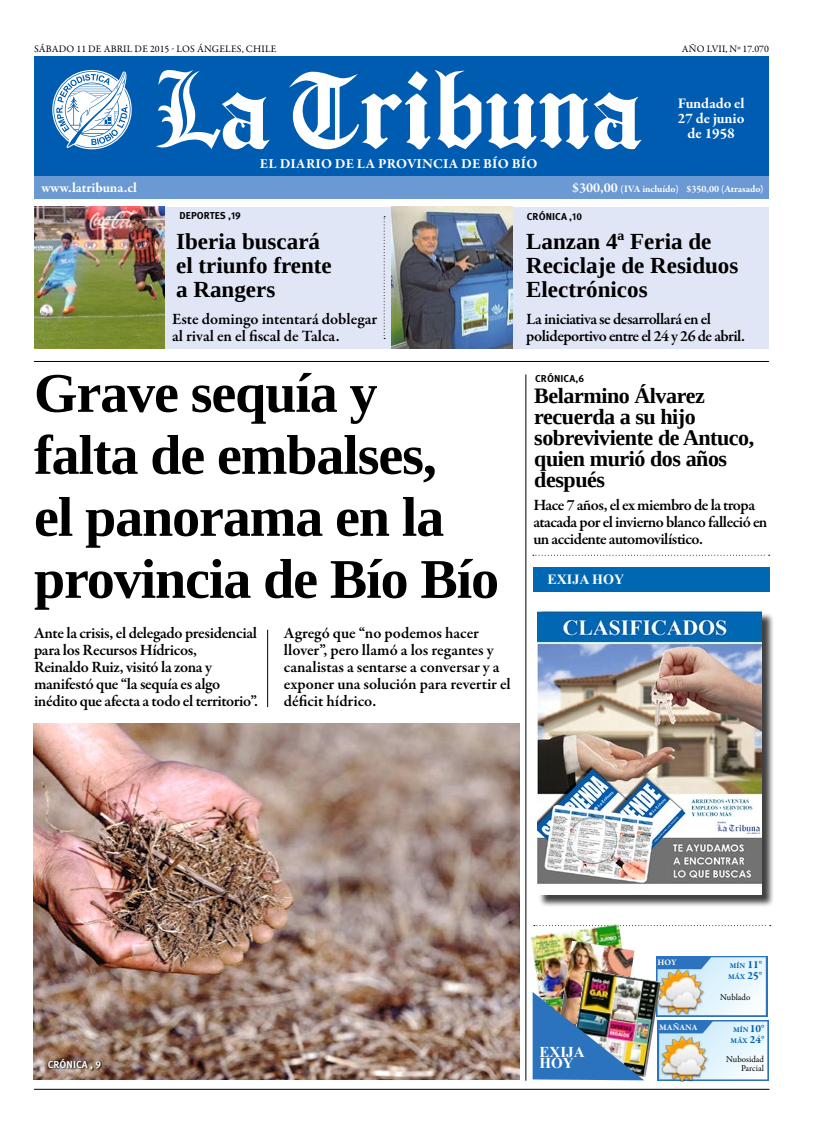
<style>
.page{position:relative;width:820px;height:1134px;background:#fff}
.page>*{position:absolute;margin:0;border:0;box-sizing:border-box;transform-origin:0 0}
.t1{font:700 56px/62px "Liberation Serif";letter-spacing:-.02em;color:#000}
.t2{font:700 23px/24px "Liberation Serif";color:#000}
.t3{font:700 22px/21px "Liberation Serif";letter-spacing:-.02em;color:#000}
.t4{font:600 16px/17px "Garamond Premr Pro";letter-spacing:-.02em;color:#000}
.t5{font:600 16px/17px "Garamond Premr Pro";color:#000}
.t6{font:700 15px/15px "Garamond Premr Pro";letter-spacing:-.015em;color:#fff;text-align:center}
.t7{font:700 15px/11px "Times New Roman";color:#fff}
.t8{font:700 14px "Garamond Premr Pro";letter-spacing:.01em;color:#fff}
.t9{font:700 14px "Times New Roman";color:#fff}
.t10{font:10px "Garamond Premr Pro";letter-spacing:.02em;color:#000}
.t11{font:700 10px "Meta Pro";letter-spacing:.01em;color:#000}
.t12{font:700 10px "Garamond Premr Pro";color:#fff}
.t13{font:700 10px "Meta Pro";letter-spacing:.01em;color:#fff}
.t14{font:9px/9px "Garamond Premr Pro";color:#000;text-align:right}
.t15{font:700 8.5px "Garamond Premr Pro";letter-spacing:.005em;color:#fff}
.t16{font:700 7.5px/11.3px "Garamond Premr Pro";letter-spacing:.005em;color:#005cb0;text-align:center}
.s1{font-size:10px}
.s2{font-size:11.3px}
</style>
<div class="page">
<img style="left:34px;top:723px;width:485px;height:357px">
<svg style="left:632px;top:925px;width:138px;height:1px"></svg>
<img style="left:530px;top:924px;width:100px;height:68px">
<hr style="left:525px;top:374px;width:1px;height:707px;background:#000">
<div style="left:34px;top:56px;width:734px;height:142px;background:#005cb0"></div>
<div style="left:34px;top:177px;width:734px;height:22px;background:#6b99d3"></div>
<div style="left:34px;top:207px;width:734px;height:141px;background:#e1e6f6"></div>
<svg style="left:289px;top:70px;width:352px;height:80px"></svg>
<svg style="left:156px;top:70px;width:113px;height:79px"></svg>
<svg style="left:53px;top:71px;width:77px;height:77px"></svg>
<svg style="left:383px;top:216px;width:2px;height:123px"></svg>
<hr style="left:34px;top:361px;width:734px;height:1px;background:#000">
<img style="left:34px;top:207px;width:130px;height:141px">
<hr style="left:34px;top:1089px;width:735px;height:1px;background:#000">
<div style="left:655px;top:956px;width:112px;height:60px;background:linear-gradient(to bottom,#c4def2,#dae6f3)"></div>
<div style="left:657px;top:1020px;width:111px;height:61px;background:#84afda"></div>
<svg style="left:660px;top:1021px;width:107px;height:58px;background:#c9e1f3"></svg>
<svg style="left:657px;top:957px;width:108px;height:58px"></svg>
<hr style="left:267px;top:630px;width:1px;height:77px;background:#000">
<svg style="left:532px;top:555px;width:237px;height:1px"></svg>
<div style="left:533px;top:567px;width:236px;height:25px;background:#0067b3"></div>
<svg style="left:48px;top:1058px;width:55px;height:13px"></svg>
<img style="left:655px;top:969px;width:50px;height:46px">
<img style="left:658px;top:1036px;width:50px;height:45px">
<img style="left:391px;top:207px;width:121px;height:141px">
<img style="left:558px;top:941px;width:76px;height:51px">
<img style="left:569px;top:970px;width:91px;height:107px">
<img style="left:532px;top:992px;width:112px;height:88px">
<div style="left:538px;top:613px;width:235px;height:295px;background:#000;opacity:.75"></div>
<img style="left:537px;top:611px;width:224px;height:284px">
<p class="t10" style="left:34px;top:43px;width:244px">SÁBADO 11 DE ABRIL DE 2015 - LOS ÁNGELES, CHILE</p>
<p class="t10" style="left:681px;top:43px;width:88px">AÑO LVII, Nº 17.070</p>
<p class="t8" style="left:260px;top:155px;width:279px">El diario de la provincia de Bío Bío</p>
<p class="t6" style="left:677px;top:96px;width:68px">Fundado el<br>27 de junio de 1958</p>
<p class="t8" style="left:41px;top:179px;width:97px">www.latribuna.cl</p>
<p class="t8" style="left:572px;top:179px;width:59px">$300,00 <span class="s1">(IVA</span></p>
<p class="t12" style="left:642px;top:182px;width:123px">incluído) $350,00 (Atrasado)</p>
<p class="t11" style="left:179px;top:209px;width:63px">DEPORTES ,19</p>
<h2 class="t2" style="left:176px;top:229px;width:157px">Iberia buscará el triunfo frente a Rangers</h2>
<p class="t5" style="left:172px;top:311px;width:206px">Este domingo intentará doblegar al rival en el fiscal de Talca.</p>
<h1 class="t1" style="left:34px;top:361px;width:466px">Grave sequía y<br>falta de embalses,<br>el panorama en la provincia de Bío Bío</h1>
<p class="t4" style="left:34px;top:624px;width:225px">Ante la crisis, el delegado presidencial para los Recursos Hídricos,<br>Reinaldo Ruiz, visitó la zona y manifestó que “la sequía es algo inédito que afecta a todo el territorio”.</p>
<p class="t5" style="left:284px;top:624px;width:228px">Agregó que “no podemos hacer llover”, pero llamó a los regantes y canalistas a sentarse a conversar y a exponer una solución para revertir el déficit hídrico.</p>
<p class="t11" style="left:526px;top:211px;width:57px">CRÓNICA ,10</p>
<h2 class="t2" style="left:526px;top:229px;width:214px">Lanzan 4ª Feria de<br>Reciclaje de Residuos<br>Electrónicos</h2>
<p class="t4" style="left:526px;top:311px;width:220px">La iniciativa se desarrollará en el polideportivo entre el 24 y 26 de abril.</p>
<p class="t11" style="left:535px;top:372px;width:50px">CRÓNICA,6</p>
<h3 class="t3" style="left:534px;top:385px;width:221px">Belarmino Álvarez recuerda a su hijo sobreviviente de Antuco, quien murió dos años después</h3>
<p class="t4" style="left:533px;top:497px;width:235px">Hace 7 años, el ex miembro de la tropa atacada por el invierno blanco falleció en un accidente automovilístico.</p>
<p class="t9" style="left:547px;top:569px;width:78px">EXIJA HOY</p>
<p class="t13" style="left:48px;top:1058px;width:55px">CRÓNICA , 9</p>
<p class="t7" style="left:539px;top:1046px;width:46px">EXIJA<br>HOY</p>
<p class="t15" style="left:657px;top:957px;width:21px">HOY</p>
<p class="t16" style="left:727px;top:960px;width:36px;text-align:left">MÍN <span class="s2">11°<br></span>MÁX <span class="s2">25°</span></p>
<p class="t14" style="left:720px;top:992px;width:32px">NUBLADO</p>
<p class="t15" style="left:658px;top:1021px;width:28px">MAÑANA</p>
<p class="t16" style="left:730px;top:1024px;width:36px">MÍN <span class="s2">10°<br></span>MÁX <span class="s2">24°</span></p>
<p class="t14" style="left:726px;top:1055px;width:39px">NUBOSIDAD<br>PARCIAL</p>
</div>
